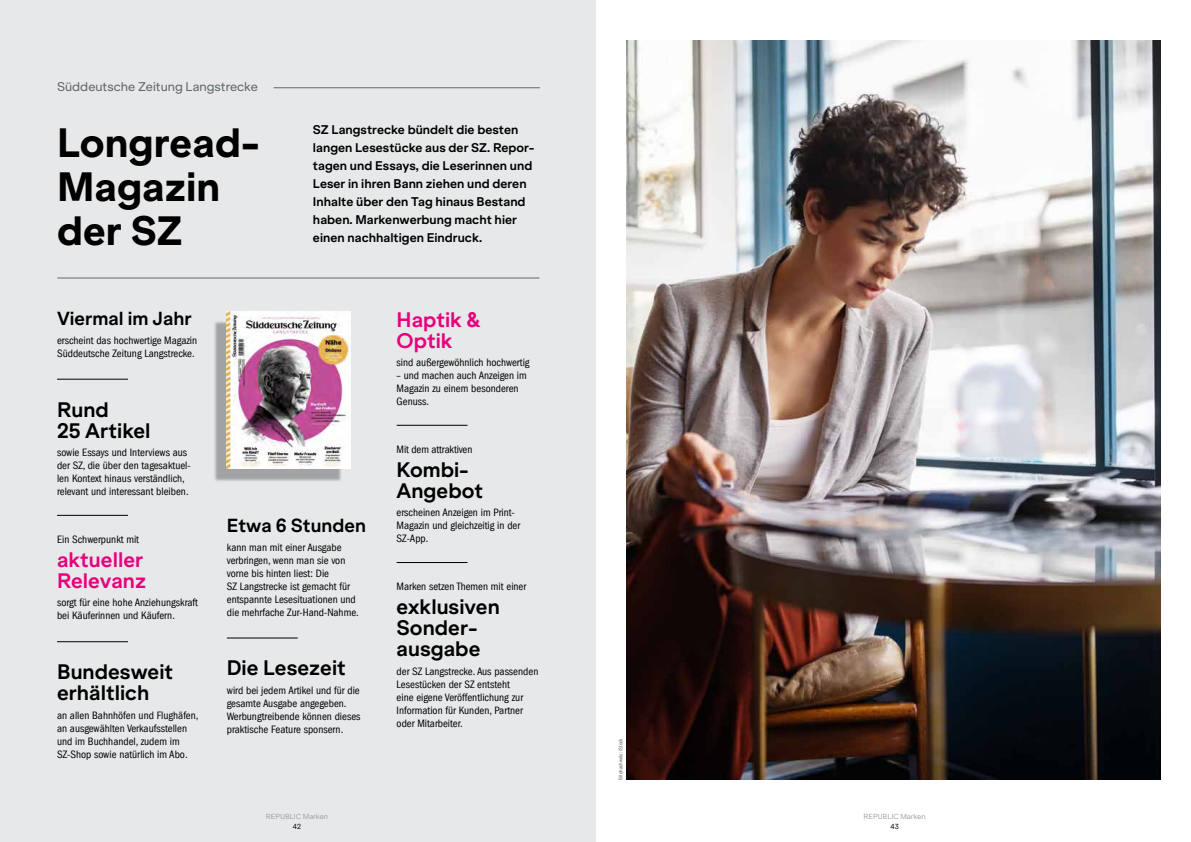
<style>
.page{position:relative;width:1191px;height:842px;background:#fff}
.page>*{position:absolute;margin:0;border:0;box-sizing:border-box;transform-origin:0 0}
.t1{font:800 39px/44px "Klarheit Grotesk";color:#000}
.t2{font:700 20px/21px "Klarheit Grotesk";color:#000}
.t3{font:700 20px/21px "Klarheit Grotesk";color:#e6007d}
.t4{font:700 18px "Klarheit Grotesk";color:#000}
.t5{font:700 12px/18px "Klarheit Grotesk";color:#000}
.t6{font:12px "Klarheit Grotesk";color:#60686c}
.t7{font:condensed 11px/13px "FAZ Franklin Gothic";color:#000}
.t8{font:7px "Klarheit Grotesk";color:#9d9d9c}
.t9{font:7px "Klarheit Grotesk";color:#000}
.t10{font:condensed 5.5px "FAZ Franklin Gothic";color:#646363}
</style>
<div class="page">
<div style="left:0;top:0;width:595px;height:842px;background:#e6e8e9"></div>
<hr style="left:57px;top:379px;width:71px;height:1px;background:#000">
<hr style="left:57px;top:515px;width:71px;height:1px;background:#000">
<hr style="left:57px;top:641px;width:71px;height:1px;background:#000">
<hr style="left:396px;top:425px;width:71px;height:1px;background:#000">
<hr style="left:227px;top:638px;width:71px;height:1px;background:#000">
<hr style="left:396px;top:562px;width:71px;height:1px;background:#000">
<hr style="left:274px;top:87px;width:266px;height:1px;background:#60686c">
<hr style="left:57px;top:278px;width:482px;height:1px;background:#60686c">
<div style="left:213px;top:320px;width:129px;height:162px;background:#000;opacity:.3"></div>
<img style="left:227px;top:312px;width:123px;height:156px">
<img style="left:626px;top:40px;width:534px;height:740px">
<p class="t6" style="left:57px;top:77px;width:202px">Süddeutsche Zeitung Langstrecke</p>
<h1 class="t1" style="left:57px;top:117px;width:204px">Longread-<br>Magazin der SZ</h1>
<p class="t5" style="left:313px;top:120px;width:223px">SZ Langstrecke bündelt die besten langen Lesestücke aus der SZ. Repor&shy;tagen und Essays, die Leserinnen und Leser in ihren Bann ziehen und deren Inhalte über den Tag hinaus Bestand haben. Markenwerbung macht hier einen nachhaltigen Eindruck.</p>
<h2 class="t3" style="left:396px;top:307px;width:86px">Haptik &amp;<br>Optik</h2>
<p class="t7" style="left:396px;top:356px;width:134px">sind außergewöhnlich hochwertig</p>
<p class="t7" style="left:396px;top:369px;width:132px">– und machen auch Anzeigen im<br>Magazin zu einem besonderen<br>Genuss.</p>
<h3 class="t4" style="left:57px;top:304px;width:136px">Viermal im Jahr</h3>
<p class="t7" style="left:57px;top:334px;width:142px">erscheint das hochwertige Magazin<br>Süddeutsche Zeitung Langstrecke.</p>
<h2 class="t2" style="left:57px;top:397px;width:95px">Rund<br>25 Artikel</h2>
<p class="t7" style="left:57px;top:446px;width:135px">sowie Essays und Interviews aus der SZ, die über den tagesaktuel&shy;len Kontext hinaus verständlich, relevant und interessant bleiben.</p>
<p class="t7" style="left:396px;top:443px;width:77px">Mit dem attraktiven</p>
<h2 class="t2" style="left:396px;top:457px;width:88px">Kombi-<br>Angebot</h2>
<p class="t7" style="left:396px;top:506px;width:125px">erscheinen Anzeigen im Print-<br>Magazin und gleichzeitig in der</p>
<h3 class="t4" style="left:227px;top:510px;width:141px">Etwa 6 Stunden</h3>
<p class="t7" style="left:227px;top:541px;width:133px">kann man mit einer Ausgabe verbringen, wenn man sie von vorne bis hinten liest: Die<br>SZ Langstrecke ist gemacht für entspannte Lesesituationen und die mehrfache Zur-Hand-Nahme.</p>
<p class="t7" style="left:57px;top:533px;width:84px">Ein Schwerpunkt mit</p>
<p class="t7" style="left:396px;top:532px;width:33px">SZ-App.</p>
<h2 class="t3" style="left:57px;top:547px;width:91px">aktueller<br>Relevanz</h2>
<p class="t7" style="left:57px;top:596px;width:142px">sorgt für eine hohe Anziehungskraft bei Käuferinnen und Käufern.</p>
<p class="t7" style="left:396px;top:580px;width:131px">Marken setzen Themen mit einer</p>
<h2 class="t2" style="left:396px;top:594px;width:105px">exklusiven<br>Sonder&shy;ausgabe</h2>
<p class="t7" style="left:396px;top:665px;width:143px">der SZ Langstrecke. Aus passenden<br>Lesestücken der SZ entsteht<br>eine eigene Veröffentlichung zur<br>Information für Kunden, Partner oder Mitarbeiter.</p>
<h2 class="t2" style="left:227px;top:655px;width:120px">Die Lesezeit</h2>
<p class="t7" style="left:227px;top:684px;width:135px">wird bei jedem Artikel und für die gesamte Ausgabe angegeben.<br>Werbungtreibende können dieses praktische Feature sponsern.</p>
<h2 class="t2" style="left:57px;top:659px;width:118px">Bundesweit erhältlich</h2>
<p class="t7" style="left:57px;top:709px;width:143px">an allen Bahnhöfen und Flughäfen, an ausgewählten Verkaufsstellen und im Buchhandel, zudem im<br>SZ-Shop sowie natürlich im Abo.</p>
<p class="t8" style="left:266px;top:811px;width:64px">REPUBLIC Marken</p>
<p class="t9" style="left:293px;top:821px;width:10px">42</p>
<p class="t10" style="left:617px;top:780px;width:43px;rotate:-90deg">Bildnachweis: iStock</p>
<p class="t8" style="left:863px;top:811px;width:64px">REPUBLIC Marken</p>
<p class="t9" style="left:890px;top:821px;width:10px">43</p>
</div>
